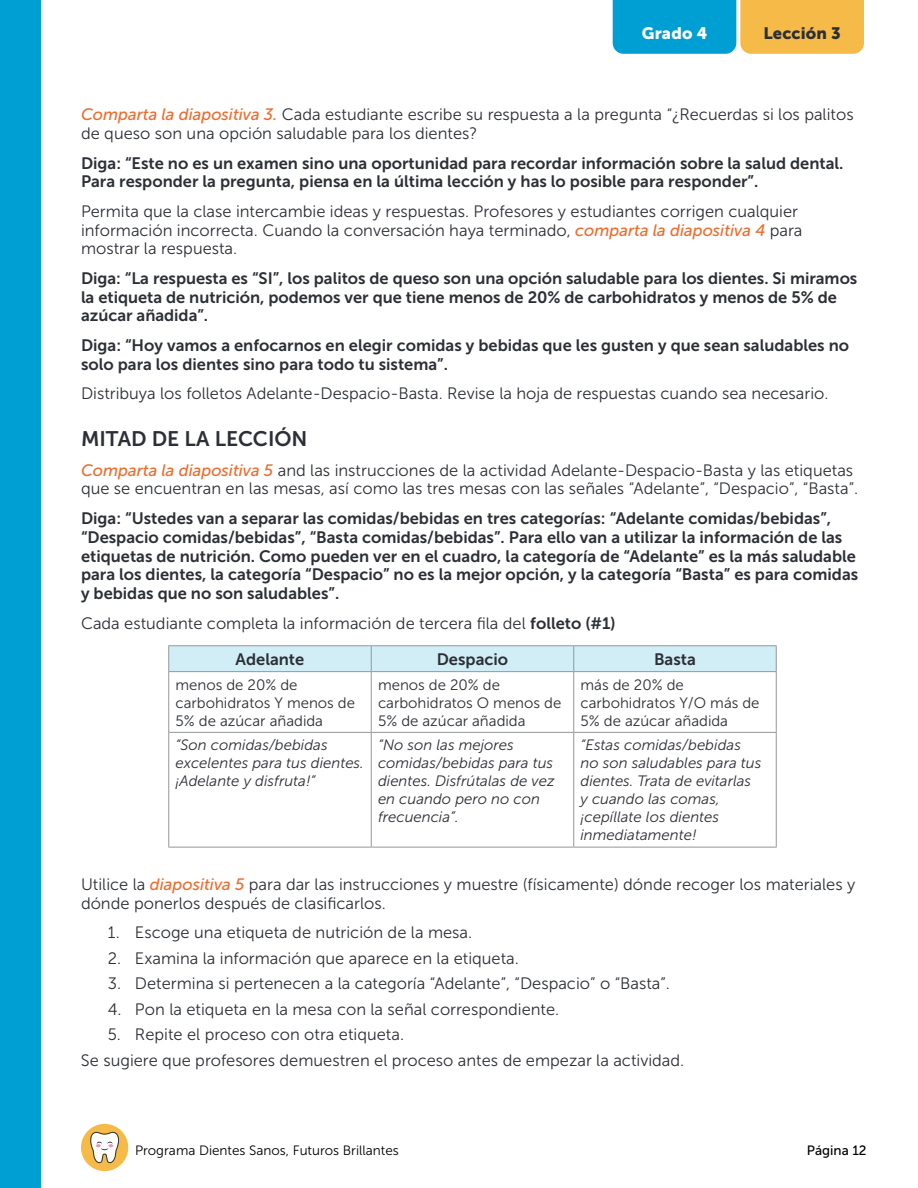
<style>
.page{position:relative;width:918px;height:1188px;background:#fff}
.page>*{position:absolute;margin:0;border:0;box-sizing:border-box;transform-origin:0 0}
.t1{font:21px "Museo Sans 700";color:#2c2f35}
.t2{font:16.5px/18.8px "Museo Sans 300";color:#2c2f35}
.t3{font:16.5px/18.8px "Museo Sans 700";color:#2c2f35}
.t4{font:16.5px "Museo Sans 900";letter-spacing:.01em;color:#2c2f35}
.t5{font:16.5px "Museo Sans 900";letter-spacing:.01em;color:#fff}
.t6{font:italic 15px/18px "Museo Sans 300";color:#2c2f35}
.t7{font:15px/18px "Museo Sans 300";color:#2c2f35}
.t8{font:13.5px "Museo Sans 300";color:#000}
.t9{font:13.5px "Museo Sans 500";color:#000}
.s1{font-family:"Museo Sans 500";font-style:italic;color:#ed6c2d}
.s2{font-family:"Museo Sans 700"}
</style>
<div class="page">
<div style="left:0;top:0;width:40px;height:1188px;background:#009fd3"></div>
<div style="left:81px;top:1124px;width:47px;height:47px;background:#f5ba47;border-radius:50%"></div>
<svg style="left:90px;top:1132px;width:29px;height:31px"></svg>
<svg style="left:169px;top:672px;width:607px;height:175px"></svg>
<hr style="left:168px;top:645px;width:203px;height:1px;background:#95979a">
<hr style="left:371px;top:645px;width:203px;height:1px;background:#95979a">
<hr style="left:574px;top:645px;width:203px;height:1px;background:#95979a">
<div style="left:168px;top:646px;width:609px;height:25px;background:#d1eef7"></div>
<hr style="left:168px;top:671px;width:203px;height:1px;background:#95979a">
<hr style="left:168px;top:672px;width:1px;height:60px;background:#95979a">
<hr style="left:371px;top:671px;width:203px;height:1px;background:#95979a">
<hr style="left:371px;top:672px;width:1px;height:60px;background:#95979a">
<hr style="left:574px;top:671px;width:203px;height:1px;background:#95979a">
<hr style="left:573px;top:672px;width:1px;height:60px;background:#95979a">
<hr style="left:776px;top:672px;width:1px;height:60px;background:#95979a">
<hr style="left:168px;top:732px;width:203px;height:1px;background:#95979a">
<hr style="left:168px;top:733px;width:1px;height:114px;background:#95979a">
<hr style="left:371px;top:732px;width:203px;height:1px;background:#95979a">
<hr style="left:371px;top:733px;width:1px;height:114px;background:#95979a">
<hr style="left:574px;top:732px;width:203px;height:1px;background:#95979a">
<hr style="left:573px;top:733px;width:1px;height:114px;background:#95979a">
<hr style="left:776px;top:733px;width:1px;height:114px;background:#95979a">
<hr style="left:168px;top:847px;width:203px;height:1px;background:#95979a">
<hr style="left:371px;top:847px;width:203px;height:1px;background:#95979a">
<hr style="left:574px;top:847px;width:203px;height:1px;background:#95979a">
<svg style="left:613px;top:0;width:251px;height:54px;background:#7eae8f"></svg>
<p class="t5" style="left:642px;top:24px;width:67px">Grado 4</p>
<p class="t4" style="left:763px;top:24px;width:79px">Lección 3</p>
<p class="t2" style="left:81px;top:105px;width:774px"><span class="s1">Comparta la diapositiva 3.</span> Cada estudiante escribe su respuesta a la pregunta “¿Recuerdas si los palitos de queso son una opción saludable para los dientes?</p>
<p class="t3" style="left:81px;top:154px;width:764px">Diga: “Este no es un examen sino una oportunidad para recordar información sobre la salud dental.<br>Para responder la pregunta, piensa en la última lección y has lo posible para responder”.</p>
<p class="t2" style="left:81px;top:202px;width:723px">Permita que la clase intercambie ideas y respuestas. Profesores y estudiantes corrigen cualquier información incorrecta. Cuando la conversación haya terminado, <span class="s1">comparta la diapositiva 4</span> para mostrar la respuesta.</p>
<p class="t3" style="left:81px;top:269px;width:778px">Diga: “La respuesta es “SI”, los palitos de queso son una opción saludable para los dientes. Si miramos la etiqueta de nutrición, podemos ver que tiene menos de 20% de carbohidratos y menos de 5% de azúcar añadida”.</p>
<p class="t3" style="left:81px;top:336px;width:770px">Diga: “Hoy vamos a enfocarnos en elegir comidas y bebidas que les gusten y que sean saludables no solo para los dientes sino para todo tu sistema”.</p>
<p class="t2" style="left:81px;top:384px;width:749px">Distribuya los folletos Adelante-Despacio-Basta. Revise la hoja de respuestas cuando sea necesario.</p>
<p class="t1" style="left:81px;top:427px;width:228px">MITAD DE LA LECCIÓN</p>
<p class="t2" style="left:81px;top:461px;width:779px"><span class="s1">Comparta la diapositiva 5</span> and las instrucciones de la actividad Adelante-Despacio-Basta y las etiquetas que se encuentran en las mesas, así como las tres mesas con las señales “Adelante”, “Despacio”, “Basta”.</p>
<p class="t3" style="left:81px;top:509px;width:779px">Diga: “Ustedes van a separar las comidas/bebidas en tres categorías: “Adelante comidas/bebidas”, “Despacio comidas/bebidas”, “Basta comidas/bebidas”. Para ello van a utilizar la información de las etiquetas de nutrición. Como pueden ver en el cuadro, la categoría de “Adelante” es la más saludable para los dientes, la categoría “Despacio” no es la mejor opción, y la categoría “Basta” es para comidas y bebidas que no son saludables”.</p>
<p class="t2" style="left:81px;top:614px;width:536px">Cada estudiante completa la información de tercera fila del <span class="s2">folleto (#1)</span></p>
<p class="t3" style="left:236px;top:650px;width:70px">Adelante</p>
<p class="t3" style="left:437px;top:650px;width:73px">Despacio</p>
<p class="t3" style="left:654px;top:650px;width:43px">Basta</p>
<p class="t7" style="left:176px;top:676px;width:181px">menos de 20% de carbohidratos Y menos de<br>5% de azúcar añadida</p>
<p class="t7" style="left:378px;top:676px;width:185px">menos de 20% de carbohidratos O menos de<br>5% de azúcar añadida</p>
<p class="t7" style="left:580px;top:676px;width:181px">más de 20% de carbohidratos Y/O más de<br>5% de azúcar añadida</p>
<p class="t6" style="left:176px;top:736px;width:190px">“Son comidas/bebidas excelentes para tus dientes. ¡Adelante y disfruta!”</p>
<p class="t6" style="left:378px;top:736px;width:178px">“No son las mejores comidas/bebidas para tus dientes. Disfrútalas de vez en cuando pero no con frecuencia”.</p>
<p class="t6" style="left:580px;top:736px;width:182px">“Estas comidas/bebidas no son saludables para tus dientes. Trata de evitarlas y cuando las comas, ¡cepíllate los dientes inmediatamente!</p>
<p class="t2" style="left:81px;top:875px;width:776px">Utilice la <span class="s1">diapositiva 5</span> para dar las instrucciones y muestre (físicamente) dónde recoger los materiales y dónde ponerlos después de clasificarlos.</p>
<p class="t2" style="left:108px;top:923px;width:366px">1. Escoge una etiqueta de nutrición de la mesa.</p>
<p class="t2" style="left:108px;top:949px;width:412px">2. Examina la información que aparece en la etiqueta.</p>
<p class="t2" style="left:108px;top:974px;width:563px">3. Determina si pertenecen a la categoría “Adelante”, “Despacio” o “Basta”.</p>
<p class="t2" style="left:108px;top:1000px;width:453px">4. Pon la etiqueta en la mesa con la señal correspondiente.</p>
<p class="t2" style="left:81px;top:1022px;width:605px;line-height:25.5px;text-indent:27px">5. Repite el proceso con otra etiqueta.<br>Se sugiere que profesores demuestren el proceso antes de empezar la actividad.</p>
<p class="t8" style="left:135px;top:1143px;width:265px">Programa Dientes Sanos, Futuros Brillantes</p>
<p class="t9" style="left:807px;top:1143px;width:61px">Página 12</p>
</div>
